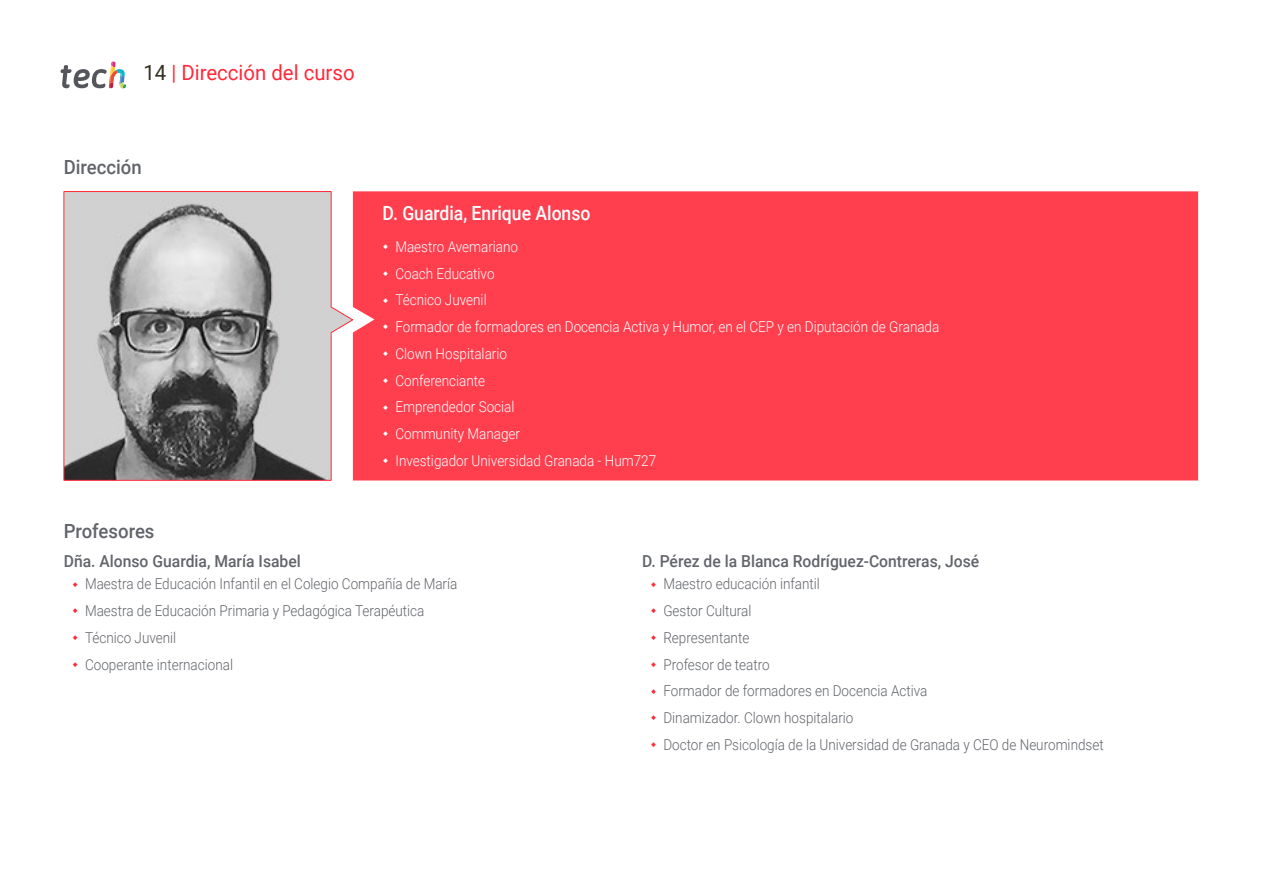
<style>
.page{position:relative;width:1263px;height:893px;background:#fff}
.page>*{position:absolute;margin:0;border:0;box-sizing:border-box;transform-origin:0 0}
.t1{font:21px "Roboto";color:#ff293a}
.t2{font:500 19.5px "Roboto";color:#fff;scale:.9 1}
.t3{font:500 19.5px "Roboto";color:#61646a;scale:.95 1}
.t4{font:500 16.5px "Roboto";color:#61646a;scale:.95 1}
.t5{font:300 15px/26.7px "Roboto";color:#61646a;scale:.9 1}
.t6{font:300 15px/26.7px "Roboto";color:#fff;scale:.9 1}
.s1{color:#312e20}
</style>
<div class="page">
<svg style="left:61px;top:62px;width:65px;height:27px"></svg>
<div style="left:353px;top:191px;width:845px;height:289px;background:#ff3e4e"></div>
<svg style="left:64px;top:191px;width:289px;height:290px;background:#aeabab"></svg>
<svg style="left:384px;top:244px;width:4px;height:5px"></svg>
<svg style="left:384px;top:271px;width:4px;height:5px"></svg>
<svg style="left:384px;top:298px;width:4px;height:5px"></svg>
<svg style="left:384px;top:324px;width:4px;height:5px"></svg>
<svg style="left:384px;top:351px;width:4px;height:5px"></svg>
<svg style="left:384px;top:378px;width:4px;height:5px"></svg>
<svg style="left:384px;top:405px;width:4px;height:5px"></svg>
<svg style="left:384px;top:431px;width:4px;height:5px"></svg>
<svg style="left:384px;top:458px;width:4px;height:5px"></svg>
<h1 class="t1" style="left:144px;top:57px;width:213px"><span class="s1">14</span> | Dirección del curso</h1>
<h2 class="t3" style="left:64px;top:154px;width:84px">Dirección</h2>
<h2 class="t3" style="left:64px;top:517px;width:97px">Profesores</h2>
<h2 class="t2" style="left:383px;top:199px;width:232px">D. Guardia, Enrique Alonso</h2>
<p class="t6" style="left:395px;top:232px;width:606px">Maestro Avemariano<br>Coach Educativo<br>Técnico Juvenil<br>Formador de formadores en Docencia Activa y Humor, en el CEP y en Diputación de Granada<br>Clown Hospitalario<br>Conferenciante<br>Emprendedor Social<br>Community Manager<br>Investigador Universidad Granada - Hum727</p>
<p class="t4" style="left:64px;top:550px;width:251px">Dña. Alonso Guardia, María Isabel</p>
<p class="t5" style="left:85px;top:570px;width:415px">Maestra de Educación Infantil en el Colegio Compañía de María Maestra de Educación Primaria y Pedagógica Terapéutica Técnico Juvenil<br>Cooperante internacional</p>
<p class="t4" style="left:642px;top:550px;width:356px">D. Pérez de la Blanca Rodríguez-Contreras, José</p>
<p class="t5" style="left:663px;top:570px;width:491px">Maestro educación infantil<br>Gestor Cultural<br>Representante<br>Profesor de teatro<br>Formador de formadores en Docencia Activa<br>Dinamizador. Clown hospitalario<br>Doctor en Psicología de la Universidad de Granada y CEO de Neuromindset</p>
</div>
